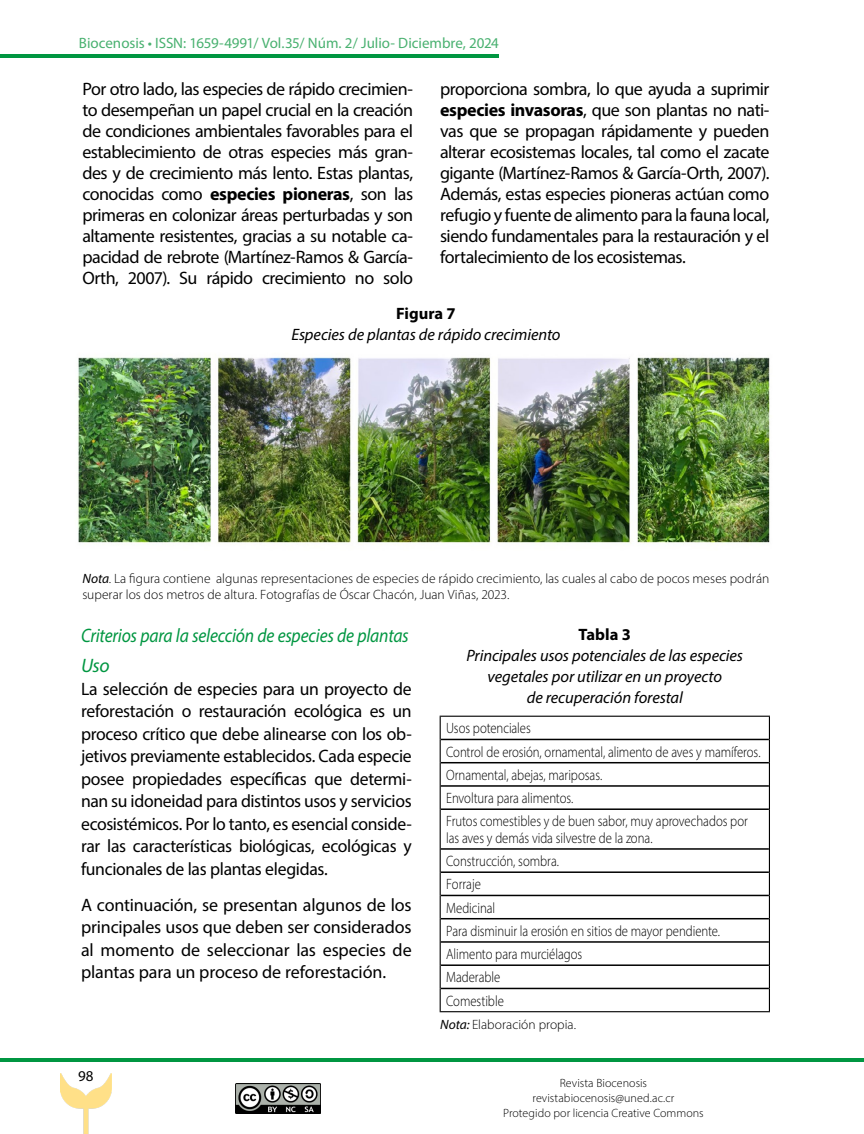
<style>
.page{position:relative;width:864px;height:1134px;background:#fff}
.page>*{position:absolute;margin:0;border:0;box-sizing:border-box;transform-origin:0 0}
.t1{font:italic 19.5px/30.2px "Myriad Pro";letter-spacing:-.01em;color:#009641;scale:.9 1}
.t2{font:18px/21px "Myriad Pro";letter-spacing:-.02em;color:#000;text-align:justify}
.t3{font:italic 16.5px/21px "Myriad Pro";letter-spacing:-.005em;color:#000;text-align:center}
.t4{font:700 16.5px "Myriad Pro";color:#000}
.t5{font:300 15px/23.2px "Myriad Pro";letter-spacing:-.005em;color:#000;scale:.85 1}
.t6{font:15px "Myriad Pro";letter-spacing:-.005em;color:#49b170}
.t7{font:15px "Myriad Pro";color:#000}
.t8{font:300 13.5px/16.2px "Myriad Pro";color:#000}
.t9{font:300 12px/15px "Myriad Pro";letter-spacing:.005em;color:#000;text-align:center}
.s1{font-weight:700}
.s2{font-weight:400;font-style:italic}
</style>
<div class="page">
<img style="left:61px;top:1074px;width:50px;height:60px">
<img style="left:235px;top:1084px;width:86px;height:30px">
<hr style="left:0;top:54px;width:499px;height:4px;background:#009641">
<hr style="left:0;top:1058px;width:864px;height:4px;background:#009641">
<img style="left:78px;top:357px;width:692px;height:188px">
<hr style="left:440px;top:716px;width:330px;height:1px;background:#000">
<svg style="left:440px;top:717px;width:1px;height:92px"></svg>
<svg style="left:769px;top:717px;width:1px;height:92px"></svg>
<hr style="left:440px;top:809px;width:1px;height:40px;background:#000">
<hr style="left:769px;top:809px;width:1px;height:40px;background:#000">
<svg style="left:440px;top:849px;width:1px;height:162px"></svg>
<svg style="left:769px;top:849px;width:1px;height:162px"></svg>
<hr style="left:440px;top:1011px;width:330px;height:1px;background:#000">
<hr style="left:441px;top:739px;width:328px;height:1px;background:#000">
<hr style="left:441px;top:762px;width:328px;height:1px;background:#000">
<hr style="left:441px;top:785px;width:328px;height:2px;background:#000">
<hr style="left:441px;top:808px;width:328px;height:2px;background:#000">
<hr style="left:441px;top:848px;width:328px;height:2px;background:#000">
<hr style="left:441px;top:871px;width:328px;height:2px;background:#000">
<hr style="left:441px;top:895px;width:328px;height:1px;background:#000">
<hr style="left:441px;top:918px;width:328px;height:1px;background:#000">
<hr style="left:441px;top:941px;width:328px;height:2px;background:#000">
<hr style="left:441px;top:964px;width:328px;height:2px;background:#000">
<hr style="left:441px;top:988px;width:328px;height:1px;background:#000">
<p class="t6" style="left:79px;top:34px;width:422px">Biocenosis • ISSN: 1659-4991/ Vol.35/ Núm. 2/ Julio- Diciembre, 2024</p>
<p class="t2" style="left:82px;top:78px;width:332px">Por otro lado, las especies de rápido crecimien&shy;to desempeñan un papel crucial en la creación de condiciones ambientales favorables para el establecimiento de otras especies más gran&shy;des y de crecimiento más lento. Estas plantas, conocidas como <span class="s1">especies pioneras</span>, son las primeras en colonizar áreas perturbadas y son altamente resistentes, gracias a su notable ca&shy;pacidad de rebrote (Martínez-Ramos &amp; García-Orth, 2007). Su rápido crecimiento no solo</p>
<p class="t2" style="left:440px;top:78px;width:331px">proporciona sombra, lo que ayuda a suprimir <span class="s1">especies invasoras</span>, que son plantas no nati&shy;vas que se propagan rápidamente y pueden alterar ecosistemas locales, tal como el zacate gigante (Martínez-Ramos &amp; García-Orth, 2007).<br>Además, estas especies pioneras actúan como refugio y fuente de alimento para la fauna local, siendo fundamentales para la restauración y el fortalecimiento de los ecosistemas.</p>
<p class="t4" style="left:396px;top:303px;width:61px">Figura 7</p>
<p class="t3" style="left:291px;top:324px;width:271px">Especies de plantas de rápido crecimiento</p>
<p class="t8" style="left:82px;top:570px;width:689px"><span class="s2">Nota</span>. La figura contiene algunas representaciones de especies de rápido crecimiento, las cuales al cabo de pocos meses podrán superar los dos metros de altura. Fotografías de Óscar Chacón, Juan Viñas, 2023.</p>
<p class="t4" style="left:579px;top:624px;width:54px">Tabla 3</p>
<p class="t3" style="left:466px;top:645px;width:278px">Principales usos potenciales de las especies vegetales por utilizar en un proyecto<br>de recuperación forestal</p>
<p class="t5" style="left:446px;top:717px;width:371px">Usos potenciales<br>Control de erosión, ornamental, alimento de aves y mamíferos.<br>Ornamental, abejas, mariposas.<br>Envoltura para alimentos.<br>Frutos comestibles y de buen sabor, muy aprovechados por</p>
<p class="t5" style="left:446px;top:826px;width:324px">las aves y demás vida silvestre de la zona.<br>Construcción, sombra.<br>Forraje<br>Medicinal<br>Para disminuir la erosión en sitios de mayor pendiente.<br>Alimento para murciélagos<br>Maderable<br>Comestible</p>
<p class="t8" style="left:440px;top:1017px;width:137px"><span class="s2">Nota:</span> Elaboración propia.</p>
<p class="t1" style="left:81px;top:620px;width:366px">Criterios para la selección de especies de plantas<br>Uso</p>
<p class="t2" style="left:81px;top:677px;width:332px;line-height:22.5px">La selección de especies para un proyecto de reforestación o restauración ecológica es un proceso crítico que debe alinearse con los ob&shy;jetivos previamente establecidos. Cada especie posee propiedades específicas que determi&shy;nan su idoneidad para distintos usos y servicios ecosistémicos. Por lo tanto, es esencial conside&shy;rar las características biológicas, ecológicas y funcionales de las plantas elegidas.</p>
<p class="t2" style="left:81px;top:893px;width:332px;line-height:22.5px">A continuación, se presentan algunos de los principales usos que deben ser considerados al momento de seleccionar las especies de plantas para un proceso de reforestación.</p>
<p class="t7" style="left:78px;top:1067px;width:17px">98</p>
<p class="t9" style="left:503px;top:1075px;width:202px">Revista Biocenosis revistabiocenosis@uned.ac.cr<br>Protegido por licencia Creative Commons</p>
</div>
